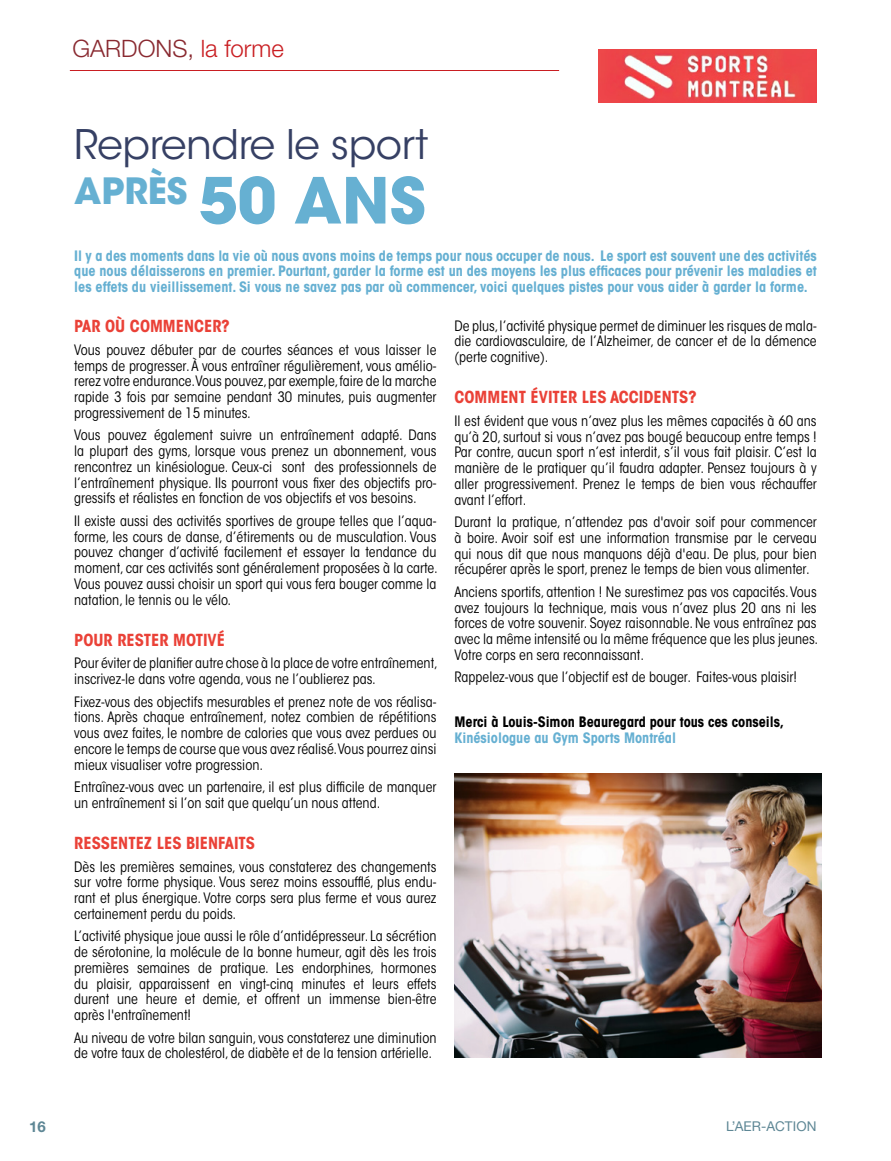
<style>
.page{position:relative;width:891px;height:1161px;background:#fff}
.page>*{position:absolute;margin:0;border:0;box-sizing:border-box;transform-origin:0 0}
.t1{font:40.5px "ITC Avant Garde Std";letter-spacing:-.01em;color:#364064}
.t2{font:700 36px "ITC Avant Garde Std";color:#66b0d2}
.t3{font:300 24px "Helvetica Neue LT Std";color:#892930}
.t4{font:700 condensed 16.5px "ITC Avant Garde Std";color:#ea4137}
.t5{font:700 15px "Helvetica Neue LT Std";color:#5e8795}
.t6{font:condensed 14.25px/15.8px "ITC Avant Garde Std";color:#000;text-align:justify}
.t7{font:700 condensed 14.25px/15.8px "ITC Avant Garde Std";color:#66b0d2;text-align:justify}
.t8{font:700 condensed 14.25px "ITC Avant Garde Std";color:#000}
.t9{font:13.5px "Helvetica Neue LT Std";letter-spacing:.01em;color:#5e8795}
.s1{color:#c91e22}
.s2{font-size:63px}
</style>
<div class="page">
<hr style="left:70px;top:70px;width:489px;height:1px;background:#c91e22">
<img style="left:598px;top:49px;width:219px;height:54px">
<img style="left:455px;top:773px;width:366px;height:285px">
<h3 class="t3" style="left:72px;top:34px;width:213px">GARDONS, <span class="s1">la forme</span></h3>
<h1 class="t1" style="left:74px;top:120px;width:356px">Reprendre le sport</h1>
<h2 class="t2" style="left:74px;top:167px;width:353px">APRÈS <span class="s2">50 ANS</span></h2>
<p class="t7" style="left:74px;top:247px;width:744px">Il y a des moments dans la vie où nous avons moins de temps pour nous occuper de nous. Le sport est souvent une des activités que nous délaisserons en premier. Pourtant, garder la forme est un des moyens les plus efficaces pour prévenir les maladies et les effets du vieillissement. Si vous ne savez pas par où commencer, voici quelques pistes pour vous aider à garder la forme.</p>
<p class="t4" style="left:74px;top:316px;width:157px">PAR OÙ COMMENCER?</p>
<p class="t6" style="left:74px;top:342px;width:364px">Vous pouvez débuter par de courtes séances et vous laisser le temps de progresser. À vous entraîner régulièrement, vous amélio&shy;rerez votre endurance.Vous pouvez, par exemple, faire de la marche rapide 3 fois par semaine pendant 30 minutes, puis augmenter progressivement de 15 minutes.</p>
<p class="t6" style="left:74px;top:427px;width:364px">Vous pouvez également suivre un entraînement adapté. Dans la plupart des gyms, lorsque vous prenez un abonnement, vous rencontrez un kinésiologue. Ceux-ci sont des professionnels de l’entraînement physique. Ils pourront vous fixer des objectifs pro&shy;gressifs et réalistes en fonction de vos objectifs et vos besoins.</p>
<p class="t6" style="left:74px;top:513px;width:365px">Il existe aussi des activités sportives de groupe telles que l’aqua&shy;forme, les cours de danse, d’étirements ou de musculation. Vous pouvez changer d’activité facilement et essayer la tendance du moment, car ces activités sont généralement proposées à la carte.<br>Vous pouvez aussi choisir un sport qui vous fera bouger comme la natation, le tennis ou le vélo.</p>
<p class="t4" style="left:74px;top:629px;width:152px">POUR RESTER MOTIVÉ</p>
<p class="t6" style="left:74px;top:655px;width:365px">Pour éviter de planifier autre chose à la place de votre entraînement, inscrivez-le dans votre agenda, vous ne l’oublierez pas.</p>
<p class="t6" style="left:74px;top:694px;width:364px">Fixez-vous des objectifs mesurables et prenez note de vos réalisa&shy;tions. Après chaque entraînement, notez combien de répétitions vous avez faites, le nombre de calories que vous avez perdues ou encore le temps de course que vous avez réalisé.Vous pourrez ainsi mieux visualiser votre progression.</p>
<p class="t6" style="left:74px;top:779px;width:364px">Entraînez-vous avec un partenaire, il est plus difficile de manquer un entraînement si l’on sait que quelqu’un nous attend.</p>
<p class="t4" style="left:74px;top:833px;width:182px">RESSENTEZ LES BIENFAITS</p>
<p class="t6" style="left:74px;top:859px;width:364px">Dès les premières semaines, vous constaterez des changements sur votre forme physique. Vous serez moins essoufflé, plus endu&shy;rant et plus énergique. Votre corps sera plus ferme et vous aurez certainement perdu du poids.</p>
<p class="t6" style="left:74px;top:928px;width:364px">L’activité physique joue aussi le rôle d’antidépresseur. La sécrétion de sérotonine, la molécule de la bonne humeur, agit dès les trois premières semaines de pratique. Les endorphines, hormones du plaisir, apparaissent en vingt-cinq minutes et leurs effets durent une heure et demie, et offrent un immense bien-être après l'entraînement!</p>
<p class="t6" style="left:74px;top:1030px;width:364px">Au niveau de votre bilan sanguin, vous constaterez une diminution de votre taux de cholestérol, de diabète et de la tension artérielle.</p>
<p class="t6" style="left:454px;top:318px;width:364px">De plus, l’activité physique permet de diminuer les risques de mala&shy;die cardiovasculaire, de l’Alzheimer, de cancer et de la démence (perte cognitive).</p>
<p class="t4" style="left:454px;top:387px;width:244px">COMMENT ÉVITER LES ACCIDENTS?</p>
<p class="t6" style="left:454px;top:413px;width:364px">Il est évident que vous n’avez plus les mêmes capacités à 60 ans qu’à 20, surtout si vous n’avez pas bougé beaucoup entre temps !<br>Par contre, aucun sport n’est interdit, s’il vous fait plaisir. C’est la manière de le pratiquer qu’il faudra adapter. Pensez toujours à y aller progressivement. Prenez le temps de bien vous réchauffer avant l’effort.</p>
<p class="t6" style="left:454px;top:514px;width:364px">Durant la pratique, n’attendez pas d'avoir soif pour commencer à boire. Avoir soif est une information transmise par le cerveau qui nous dit que nous manquons déjà d'eau. De plus, pour bien récupérer après le sport, prenez le temps de bien vous alimenter.</p>
<p class="t6" style="left:454px;top:584px;width:365px">Anciens sportifs, attention ! Ne surestimez pas vos capacités. Vous avez toujours la technique, mais vous n’avez plus 20 ans ni les forces de votre souvenir. Soyez raisonnable. Ne vous entraînez pas avec la même intensité ou la même fréquence que les plus jeunes.<br>Votre corps en sera reconnaissant.</p>
<p class="t6" style="left:454px;top:669px;width:344px">Rappelez-vous que l’objectif est de bouger. Faites-vous plaisir!</p>
<p class="t8" style="left:454px;top:713px;width:331px">Merci à Louis-Simon Beauregard pour tous ces conseils,</p>
<p class="t7" style="left:454px;top:730px;width:223px">Kinésiologue au Gym Sports Montréal</p>
<p class="t5" style="left:29px;top:1117px;width:18px">16</p>
<p class="t9" style="left:726px;top:1118px;width:92px">L’AER-ACTION</p>
</div>
